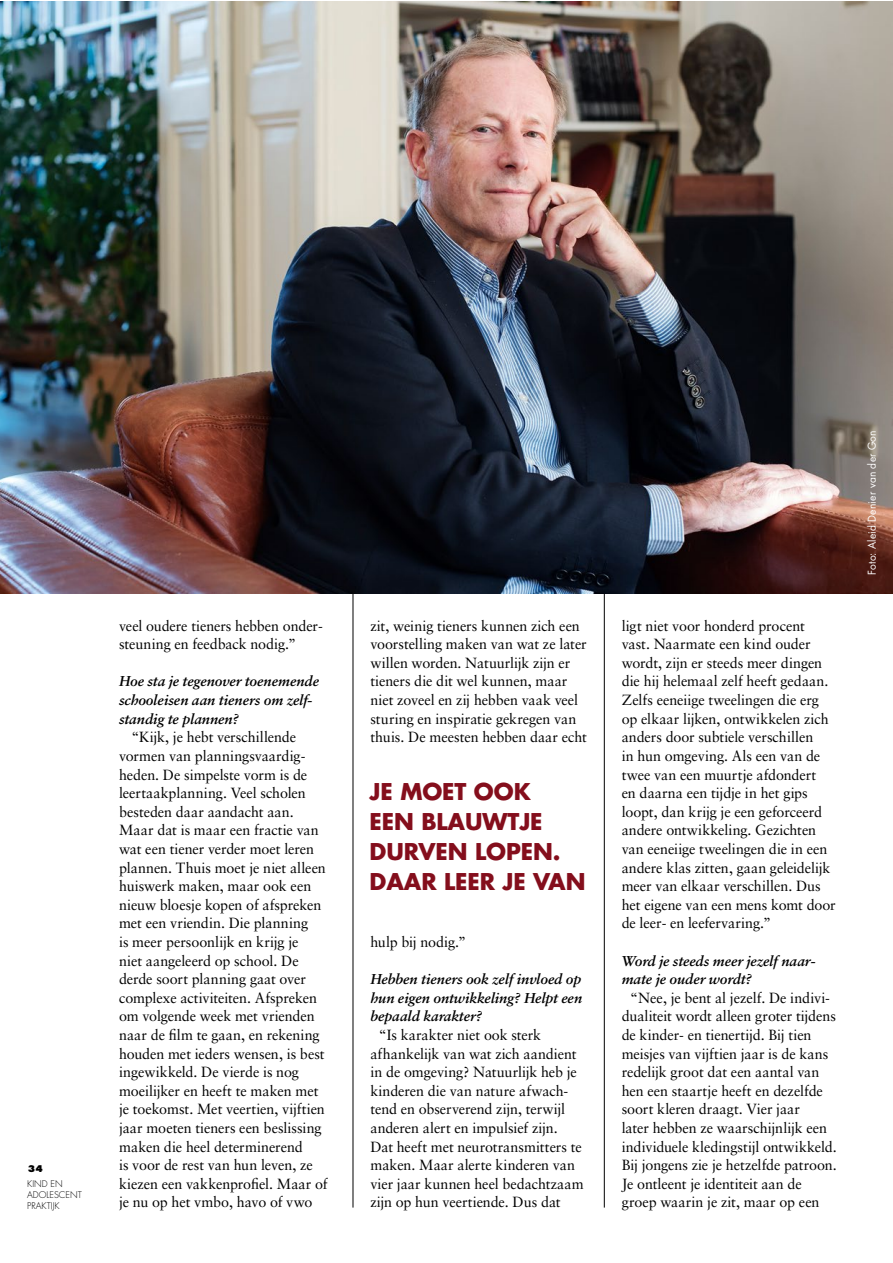
<style>
.page{position:relative;width:893px;height:1263px;background:#fff}
.page>*{position:absolute;margin:0;border:0;box-sizing:border-box;transform-origin:0 0}
.t1{font:700 22.5px/30px "Futura Std";letter-spacing:-.005em;color:#840e1c}
.t2{font:14.7px/18.6px "Sabon LT Std";letter-spacing:-.005em;color:#000}
.t3{font:italic 700 14.4px/18.6px "Sabon LT Std";letter-spacing:-.005em;color:#000}
.t4{font:10.5px "Futura Std";letter-spacing:.025em;color:#fff}
.t5{font:300 9px/10.8px "Futura Std";color:#000}
.t6{font:800 9px "Futura Std";color:#000}
</style>
<div class="page">
<hr style="left:353px;top:73px;width:1px;height:1134px;background:#000">
<hr style="left:604px;top:73px;width:1px;height:1134px;background:#000">
<img style="left:0;top:1px;width:892px;height:592px">
<p class="t6" style="left:28px;top:1163px;width:16px">34</p>
<p class="t5" style="left:27px;top:1179px;width:56px">KIND EN<br>ADOLESCENT<br>PRAKTIJK</p>
<p class="t2" style="left:119px;top:616px;width:205px">veel oudere tieners hebben onder&shy;steuning en feedback nodig.”</p>
<p class="t3" style="left:119px;top:672px;width:202px">Hoe sta je tegenover toenemende schooleisen aan tieners om zelf&shy;standig te plannen?</p>
<p class="t2" style="left:119px;top:728px;width:210px;text-indent:12px">“Kijk, je hebt verschillende vormen van planningsvaardig&shy;heden. De simpelste vorm is de leertaakplanning. Veel scholen besteden daar aandacht aan.<br>Maar dat is maar een fractie van wat een tiener verder moet leren plannen. Thuis moet je niet alleen huiswerk maken, maar ook een nieuw bloesje kopen of afspreken met een vriendin. Die planning<br>is meer persoonlijk en krijg je<br>niet aangeleerd op school. De derde soort planning gaat over complexe activiteiten. Afspreken om volgende week met vrienden naar de film te gaan, en rekening houden met ieders wensen, is best ingewikkeld. De vierde is nog moeilijker en heeft te maken met je toekomst. Met veertien, vijftien jaar moeten tieners een beslissing maken die heel determinerend<br>is voor de rest van hun leven, ze kiezen een vakkenprofiel. Maar of je nu op het vmbo, havo of vwo</p>
<p class="t2" style="left:370px;top:616px;width:218px">zit, weinig tieners kunnen zich een voorstelling maken van wat ze later willen worden. Natuurlijk zijn er tieners die dit wel kunnen, maar niet zoveel en zij hebben vaak veel sturing en inspiratie gekregen van thuis. De meesten hebben daar echt</p>
<h1 class="t1" style="left:370px;top:776px;width:217px">JE MOET OOK<br>EEN BLAUWTJE<br>DURVEN LOPEN.<br>DAAR LEER JE VAN</h1>
<p class="t2" style="left:370px;top:932px;width:97px">hulp bij nodig.”</p>
<p class="t3" style="left:370px;top:970px;width:213px;text-align:justify">Hebben tieners ook zelf invloed op hun eigen ontwikkeling? Helpt een bepaald karakter?</p>
<p class="t2" style="left:370px;top:1025px;width:215px;text-indent:9px">“Is karakter niet ook sterk afhankelijk van wat zich aandient in de omgeving? Natuurlijk heb je kinderen die van nature afwach&shy;tend en observerend zijn, terwijl anderen alert en impulsief zijn.<br>Dat heeft met neurotransmitters te maken. Maar alerte kinderen van vier jaar kunnen heel bedachtzaam zijn op hun veertiende. Dus dat</p>
<p class="t2" style="left:622px;top:616px;width:216px">ligt niet voor honderd procent vast. Naarmate een kind ouder wordt, zijn er steeds meer dingen die hij helemaal zelf heeft gedaan.<br>Zelfs eeneiige tweelingen die erg op elkaar lijken, ontwikkelen zich anders door subtiele verschillen<br>in hun omgeving. Als een van de twee van een muurtje afdondert<br>en daarna een tijdje in het gips loopt, dan krijg je een geforceerd andere ontwikkeling. Gezichten van eeneiige tweelingen die in een andere klas zitten, gaan geleidelijk meer van elkaar verschillen. Dus het eigene van een mens komt door de leer- en leefervaring.”</p>
<p class="t3" style="left:622px;top:951px;width:196px">Word je steeds meer jezelf naar&shy;mate je ouder wordt?</p>
<p class="t2" style="left:622px;top:988px;width:217px;text-indent:9px">“Nee, je bent al jezelf. De indivi&shy;dualiteit wordt alleen groter tijdens de kinder- en tienertijd. Bij tien meisjes van vijftien jaar is de kans redelijk groot dat een aantal van hen een staartje heeft en dezelfde soort kleren draagt. Vier jaar<br>later hebben ze waarschijnlijk een individuele kledingstijl ontwikkeld.<br>Bij jongens zie je hetzelfde patroon.<br>Je ontleent je identiteit aan de groep waarin je zit, maar op een</p>
<p class="t4" style="left:865px;top:575px;width:146px;rotate:-90deg">Foto: Aleid Denier van der Gon</p>
</div>
